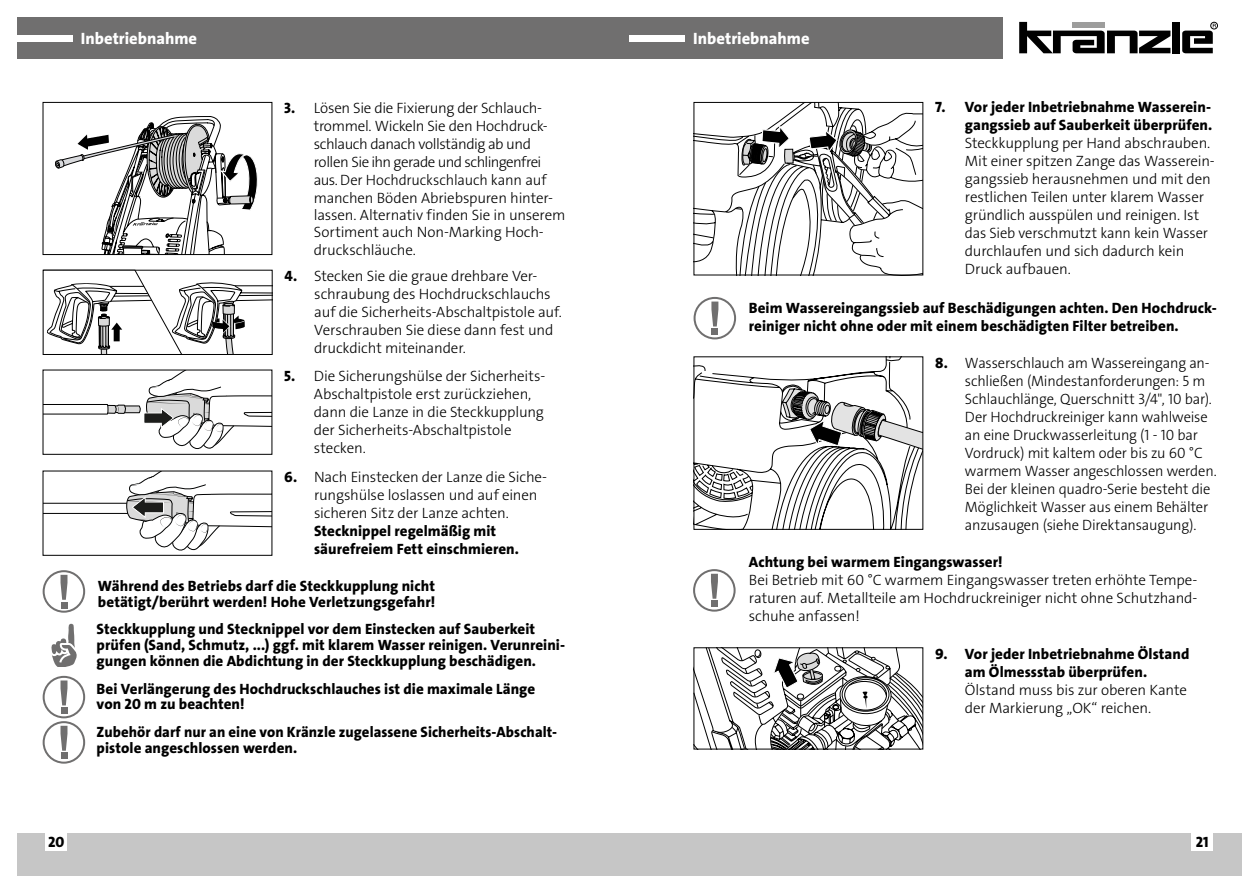
<style>
.page{position:relative;width:1259px;height:893px;background:#fff}
.page>*{position:absolute;margin:0;border:0;box-sizing:border-box;transform-origin:0 0}
.t1{font:16.5px "The Sans LP8 Ex Bld";color:#fff}
.t2{font:15px/18px "The Sans LP3 Lig";letter-spacing:-.01em;color:#000}
.t3{font:15px/15.8px "The Sans LP8 Ex Bld";letter-spacing:.005em;color:#000}
.s1{font-family:"The Sans LP8 Ex Bld"}
</style>
<div class="page">
<div style="left:629px;top:833px;width:613px;height:43px;background:#c6c6c6"></div>
<div style="left:17px;top:833px;width:612px;height:43px;background:#c6c6c6"></div>
<div style="left:1191px;top:833px;width:22px;height:18px;background:#fff"></div>
<div style="left:46px;top:833px;width:21px;height:18px;background:#fff"></div>
<div style="left:17px;top:17px;width:985px;height:41px;background:#706f6f"></div>
<div style="left:17px;top:35px;width:55px;height:6px;background:#fff"></div>
<div style="left:629px;top:35px;width:56px;height:6px;background:#fff"></div>
<svg style="left:1019px;top:22px;width:151px;height:31px"></svg>
<div style="left:1172px;top:22px;width:7px;height:31px;background:#000"></div>
<div style="left:1210px;top:22px;width:7px;height:7px;border:1px solid #000;border-radius:50%"></div>
<svg style="left:1182px;top:24px;width:34px;height:29px"></svg>
<svg style="left:42px;top:102px;width:231px;height:153px"></svg>
<svg style="left:693px;top:569px;width:42px;height:43px"></svg>
<svg style="left:693px;top:297px;width:43px;height:42px"></svg>
<div style="left:711px;top:329px;width:7px;height:6px;background:#706f6f"></div>
<svg style="left:693px;top:102px;width:230px;height:174px"></svg>
<svg style="left:693px;top:356px;width:230px;height:174px"></svg>
<svg style="left:693px;top:647px;width:230px;height:103px"></svg>
<svg style="left:42px;top:369px;width:231px;height:86px"></svg>
<svg style="left:42px;top:269px;width:231px;height:86px"></svg>
<svg style="left:42px;top:470px;width:231px;height:86px"></svg>
<svg style="left:43px;top:570px;width:42px;height:43px"></svg>
<svg style="left:43px;top:676px;width:42px;height:88px"></svg>
<div style="left:61px;top:707px;width:6px;height:7px;background:#706f6f"></div>
<svg style="left:51px;top:624px;width:26px;height:42px"></svg>
<p class="t1" style="left:81px;top:28px;width:118px">Inbetriebnahme</p>
<p class="t1" style="left:693px;top:28px;width:118px">Inbetriebnahme</p>
<p class="t2" style="left:314px;top:99px;width:253px;text-indent:-30px"><span class="s1">3.</span> Lösen Sie die Fixierung der Schlauch&shy;trommel. Wickeln Sie den Hochdruck&shy;schlauch danach vollständig ab und rollen Sie ihn gerade und schlingenfrei aus. Der Hochdruckschlauch kann auf manchen Böden Abriebspuren hinter&shy;lassen. Alternativ finden Sie in unserem Sortiment auch Non-Marking Hoch&shy;druckschläuche.</p>
<p class="t3" style="left:935px;top:98px;width:279px;line-height:18px;text-align:right">7. Vor jeder Inbetriebnahme Wasserein&shy;gangssieb auf Sauberkeit überprüfen.</p>
<p class="t2" style="left:965px;top:134px;width:251px">Steckkupplung per Hand abschrauben.<br>Mit einer spitzen Zange das Wasserein&shy;gangssieb herausnehmen und mit den restlichen Teilen unter klarem Wasser gründlich ausspülen und reinigen. Ist das Sieb verschmutzt kann kein Wasser durchlaufen und sich dadurch kein Druck aufbauen.</p>
<p class="t2" style="left:314px;top:267px;width:249px;text-indent:-30px"><span class="s1">4.</span> Stecken Sie die graue drehbare Ver&shy;schraubung des Hochdruckschlauchs auf die Sicherheits-Abschaltpistole auf.<br>Verschrauben Sie diese dann fest und druckdicht miteinander.</p>
<p class="t3" style="left:749px;top:299px;width:469px;line-height:18px">Beim Wassereingangssieb auf Beschädigungen achten. Den Hochdruck&shy;reiniger nicht ohne oder mit einem beschädigten Filter betreiben.</p>
<p class="t2" style="left:314px;top:367px;width:233px;text-indent:-30px"><span class="s1">5.</span> Die Sicherungshülse der Sicherheits-<br>Abschaltpistole erst zurückziehen, dann die Lanze in die Steckkupplung der Sicherheits-Abschaltpistole stecken.</p>
<p class="t2" style="left:314px;top:468px;width:234px;text-indent:-30px"><span class="s1">6.</span> Nach Einstecken der Lanze die Siche&shy;rungshülse loslassen und auf einen sicheren Sitz der Lanze achten.</p>
<p class="t3" style="left:314px;top:522px;width:206px;line-height:18px">Stecknippel regelmäßig mit säurefreiem Fett einschmieren.</p>
<p class="t3" style="left:98px;top:578px;width:339px">Während des Betriebs darf die Steckkupplung nicht betätigt/berührt werden! Hohe Verletzungsgefahr!</p>
<p class="t3" style="left:97px;top:621px;width:470px">Steckkupplung und Stecknippel vor dem Einstecken auf Sauberkeit prüfen (Sand, Schmutz, ...) ggf. mit klarem Wasser reinigen. Verunreini&shy;gungen können die Abdichtung in der Steckkupplung beschädigen.</p>
<p class="t3" style="left:97px;top:681px;width:440px">Bei Verlängerung des Hochdruckschlauches ist die maximale Länge von 20 m zu beachten!</p>
<p class="t3" style="left:97px;top:724px;width:462px">Zubehör darf nur an eine von Kränzle zugelassene Sicherheits-Abschalt&shy;pistole angeschlossen werden.</p>
<p class="t2" style="left:965px;top:354px;width:253px;text-indent:-30px"><span class="s1">8.</span> Wasserschlauch am Wassereingang an&shy;schließen (Mindestanforderungen: 5 m Schlauchlänge, Querschnitt 3/4", 10 bar).<br>Der Hochdruckreiniger kann wahlweise an eine Druckwasserleitung (1 - 10 bar Vordruck) mit kaltem oder bis zu 60 °C warmem Wasser angeschlossen werden.<br>Bei der kleinen quadro-Serie besteht die Möglichkeit Wasser aus einem Behälter anzusaugen (siehe Direktansaugung).</p>
<p class="t3" style="left:749px;top:554px;width:255px">Achtung bei warmem Eingangswasser!</p>
<p class="t2" style="left:749px;top:571px;width:450px;text-align:justify">Bei Betrieb mit 60 °C warmem Eingangswasser treten erhöhte Tempe&shy;raturen auf. Metallteile am Hochdruckreiniger nicht ohne Schutzhand&shy;schuhe anfassen!</p>
<p class="t3" style="left:965px;top:644px;width:226px;line-height:18px;text-indent:-30px">9. Vor jeder Inbetriebnahme Ölstand am Ölmessstab überprüfen.</p>
<p class="t2" style="left:965px;top:680px;width:224px">Ölstand muss bis zur oberen Kante der Markierung „OK“ reichen.</p>
<p class="t3" style="left:48px;top:834px;width:18px">20</p>
<p class="t3" style="left:1196px;top:834px;width:14px">21</p>
</div>
